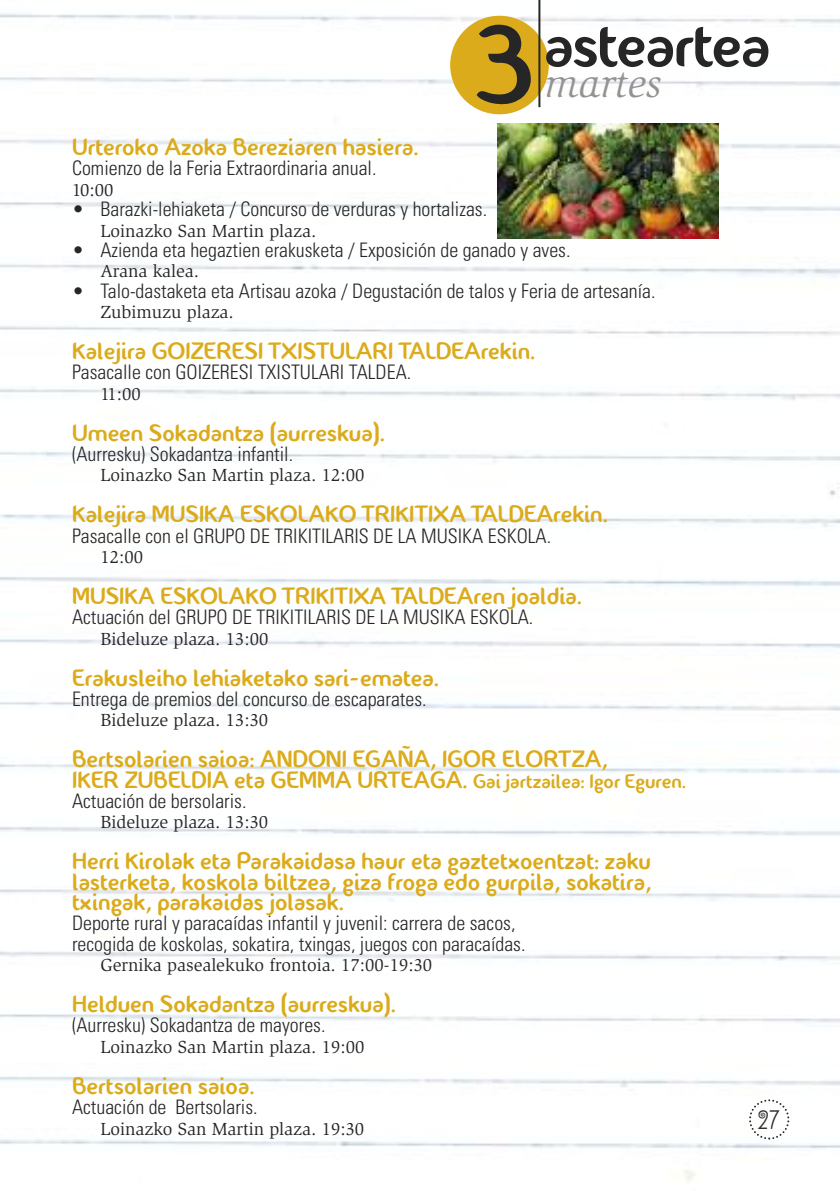
<style>
.page{position:relative;width:840px;height:1191px;background:#fff}
.page>*{position:absolute;margin:0;border:0;box-sizing:border-box;transform-origin:0 0}
.t1{font:62.8px "Fontastique Fontastique";letter-spacing:-.02em;color:#272627}
.t2{font:italic 40px "Slimbach";color:#939393}
.t3{font:24px/20.4px "Fontastique Fontastique";color:#dbab1b}
.t4{font:22.4px "Anning";color:#272627}
.t5{font:300 condensed 20px/20.4px "Univers";color:#272627}
.t6{font:18px "Slimbach";color:#272627}
.s1{font-size:110.6px}
.s2{font-size:20px}
</style>
<div class="page">
<img style="left:0;top:0;width:839px;height:1181px">
<svg style="left:747px;top:1098px;width:42px;height:42px"></svg>
<div style="left:450px;top:16px;width:98px;height:98px;background:#dbab1b;border-radius:50%"></div>
<hr style="left:538px;top:0;width:2px;height:107px;background:#272627">
<img style="left:497px;top:123px;width:221px;height:116px">
<h1 class="t1" style="left:474px;top:19px;width:297px"><span class="s1">3</span> asteartea</h1>
<h2 class="t2" style="left:544px;top:68px;width:118px">martes</h2>
<p class="t3" style="left:72px;top:139px;width:348px">Urteroko Azoka Bereziaren hasiera.</p>
<p class="t5" style="left:72px;top:160px;width:306px">Comienzo de la Feria Extraordinaria anual.</p>
<p class="t6" style="left:72px;top:183px;width:43px">10:00</p>
<p class="t5" style="left:72px;top:201px;width:416px">• Barazki-lehiaketa / Concurso de verduras y hortalizas.</p>
<p class="t6" style="left:100px;top:224px;width:217px">Loinazko San Martin plaza.</p>
<p class="t5" style="left:72px;top:241px;width:499px">• Azienda eta hegaztien erakusketa / Exposición de ganado y aves.</p>
<p class="t6" style="left:100px;top:264px;width:100px">Arana kalea.</p>
<p class="t5" style="left:72px;top:282px;width:584px">• Talo-dastaketa eta Artisau azoka / Degustación de talos y Feria de artesanía.</p>
<p class="t6" style="left:100px;top:305px;width:135px">Zubimuzu plaza.</p>
<p class="t3" style="left:72px;top:343px;width:464px">Kalejira GOIZERESI TXISTULARI TALDEArekin.</p>
<p class="t5" style="left:72px;top:364px;width:340px">Pasacalle con GOIZERESI TXISTULARI TALDEA.</p>
<p class="t6" style="left:100px;top:387px;width:42px">11:00</p>
<p class="t3" style="left:72px;top:424px;width:314px">Umeen Sokadantza (aurreskua).</p>
<p class="t5" style="left:72px;top:445px;width:222px">(Aurresku) Sokadantza infantil.</p>
<p class="t6" style="left:100px;top:468px;width:265px">Loinazko San Martin plaza. 12:00</p>
<p class="t3" style="left:72px;top:506px;width:537px">Kalejira MUSIKA ESKOLAKO TRIKITIXA TALDEArekin.</p>
<p class="t5" style="left:72px;top:527px;width:480px">Pasacalle con el GRUPO DE TRIKITILARIS DE LA MUSIKA ESKOLA.</p>
<p class="t6" style="left:100px;top:550px;width:44px">12:00</p>
<p class="t3" style="left:72px;top:587px;width:511px">MUSIKA ESKOLAKO TRIKITIXA TALDEAren joaldia.</p>
<p class="t5" style="left:72px;top:609px;width:462px">Actuación del GRUPO DE TRIKITILARIS DE LA MUSIKA ESKOLA.</p>
<p class="t6" style="left:100px;top:632px;width:169px">Bideluze plaza. 13:00</p>
<p class="t3" style="left:72px;top:669px;width:368px">Erakusleiho lehiaketako sari-ematea.</p>
<p class="t5" style="left:72px;top:690px;width:356px">Entrega de premios del concurso de escaparates.</p>
<p class="t6" style="left:100px;top:713px;width:169px">Bideluze plaza. 13:30</p>
<p class="t3" style="left:72px;top:751px;width:615px">Bertsolarien saioa: ANDONI EGAÑA, IGOR ELORT ZA,<br>IKER ZUBELDIA eta GEMMA URTEAGA. <span class="s2">Gai jartzailea: Igor Eguren.</span></p>
<p class="t5" style="left:72px;top:792px;width:176px">Actuación de bersolaris.</p>
<p class="t6" style="left:100px;top:815px;width:169px">Bideluze plaza. 13:30</p>
<p class="t3" style="left:72px;top:853px;width:580px;text-align:justify">Herri Kirolak eta Parakaidasa haur eta gaztetxoentzat: zaku lasterketa, koskola biltzea, giza froga edo gurpila, sokatira, txingak, parakaidas jolasak.</p>
<p class="t5" style="left:72px;top:915px;width:454px">Deporte rural y paracaídas infantil y juvenil: carrera de sacos, recogida de koskolas, sokatira, txingas, juegos con paracaídas.</p>
<p class="t6" style="left:100px;top:958px;width:333px">Gernika pasealekuko frontoia. 17:00-19:30</p>
<p class="t3" style="left:72px;top:995px;width:325px">Helduen Sokadantza (aurreskua).</p>
<p class="t5" style="left:72px;top:1017px;width:255px">(Aurresku) Sokadantza de mayores.</p>
<p class="t6" style="left:100px;top:1040px;width:265px">Loinazko San Martin plaza. 19:00</p>
<p class="t3" style="left:72px;top:1077px;width:184px">Bertsolarien saioa.</p>
<p class="t5" style="left:72px;top:1098px;width:187px">Actuación de Bertsolaris.</p>
<p class="t6" style="left:100px;top:1121px;width:265px">Loinazko San Martin plaza. 19:30</p>
<p class="t4" style="left:757px;top:1109px;width:24px">27</p>
</div>
